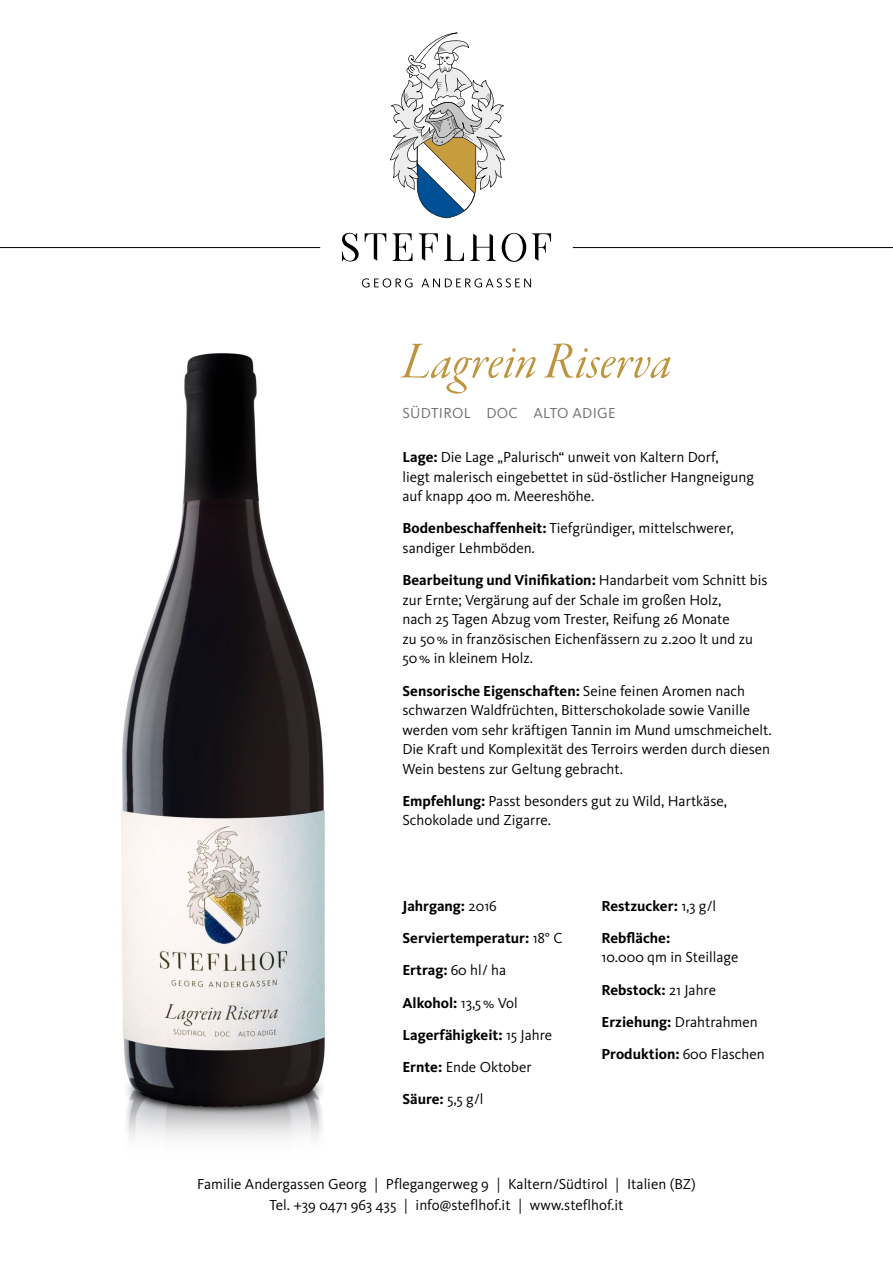
<style>
.page{position:relative;width:893px;height:1263px;background:#fff}
.page>*{position:absolute;margin:0;border:0;box-sizing:border-box;transform-origin:0 0}
.t1{font:54.6px "Garamond Premr Pro It Disp";color:#be943e}
.t2{font:15px/19.5px "Kievit";color:#000}
.t3{font:700 15px/32.2px "Kievit";color:#000}
.t4{font:15px "Kievit";letter-spacing:.02em;color:#706f6f}
.s1{font-weight:700}
.s2{font-weight:400}
</style>
<div class="page">
<svg style="left:342px;top:233px;width:209px;height:29px"></svg>
<svg style="left:390px;top:33px;width:115px;height:185px"></svg>
<svg style="left:362px;top:278px;width:169px;height:9px"></svg>
<hr style="left:0;top:247px;width:320px;height:1px;background:#000">
<hr style="left:573px;top:247px;width:320px;height:1px;background:#000">
<img style="left:121px;top:353px;width:204px;height:786px">
<h1 class="t1" style="left:402px;top:332px;width:271px">Lagrein Riserva</h1>
<p class="t4" style="left:402px;top:404px;width:215px">SÜDTIROL DOC ALTO ADIGE</p>
<p class="t2" style="left:402px;top:448px;width:353px"><span class="s1">Lage:</span> Die Lage „Palurisch“ unweit von Kaltern Dorf,<br>liegt malerisch eingebettet in süd-östlicher Hangneigung auf knapp 400 m. Meereshöhe.</p>
<p class="t2" style="left:402px;top:519px;width:333px"><span class="s1">Bodenbeschaffenheit:</span> Tiefgründiger, mittelschwerer, sandiger Lehmböden.</p>
<p class="t2" style="left:402px;top:571px;width:367px"><span class="s1">Bearbeitung und Vinifikation:</span> Handarbeit vom Schnitt bis zur Ernte; Vergärung auf der Schale im großen Holz,<br>nach 25 Tagen Abzug vom Trester, Reifung 26 Monate<br>zu 50% in französischen Eichenfässern zu 2.200 lt und zu 50% in kleinem Holz.</p>
<p class="t2" style="left:402px;top:681px;width:371px"><span class="s1">Sensorische Eigenschaften:</span> Seine feinen Aromen nach schwarzen Waldfrüchten, Bitterschokolade sowie Vanille werden vom sehr kräftigen Tannin im Mund umschmeichelt.<br>Die Kraft und Komplexität des Terroirs werden durch diesen Wein bestens zur Geltung gebracht.</p>
<p class="t2" style="left:402px;top:791px;width:326px"><span class="s1">Empfehlung:</span> Passt besonders gut zu Wild, Hartkäse,<br>Schokolade und Zigarre.</p>
<p class="t3" style="left:402px;top:889px;width:162px">Jahrgang: <span class="s2">2016<br></span>Serviertemperatur: <span class="s2">18° C<br></span>Ertrag: <span class="s2">60 hl/ ha<br></span>Alkohol: <span class="s2">13,5% Vol<br></span>Lagerfähigkeit: <span class="s2">15 Jahre<br></span>Ernte: <span class="s2">Ende Oktober<br></span>Säure: <span class="s2">5,5 g/l</span></p>
<p class="t3" style="left:602px;top:889px;width:116px">Restzucker: <span class="s2">1,3 g/l<br></span>Rebfläche:</p>
<p class="t2" style="left:602px;top:941px;width:165px;line-height:32.2px">10.000 qm in Steillage<br><span class="s1">Rebstock:</span> 21 Jahre<br><span class="s1">Erziehung:</span> Drahtrahmen<br><span class="s1">Produktion:</span> 600 Flaschen</p>
<p class="t2" style="left:197px;top:1174px;width:500px;line-height:21px;text-align:center">Familie Andergassen Georg | Pflegangerweg 9 | Kaltern/Südtirol | Italien (BZ)<br>Tel. +39 0471 963 435 | info@steflhof.it | www.steflhof.it</p>
</div>
